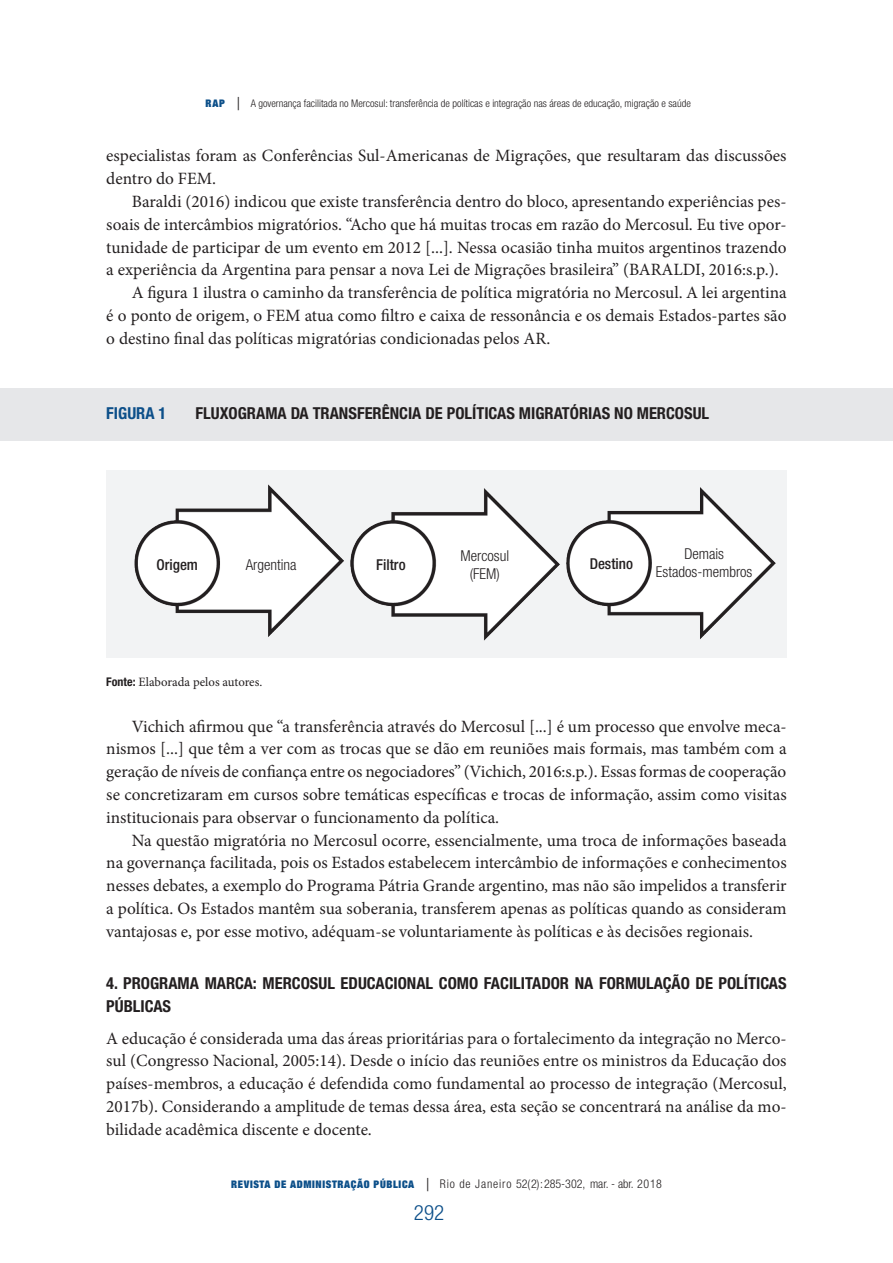
<style>
.page{position:relative;width:893px;height:1263px;background:#fff}
.page>*{position:absolute;margin:0;border:0;box-sizing:border-box;transform-origin:0 0}
.t1{font:300 condensed 21px "Helvetica Neue LT Std";color:#0c4f89}
.texto_3{font:17.25px/22.8px "Minion Pro";color:#231f20;text-align:justify}
.sub_1{font:700 condensed 16.5px/22.8px "Helvetica Neue LT Std";color:#231f20}
.tit_tab{font:700 condensed 16.5px "Helvetica Neue LT Std";color:#231f20}
.tit_tab-2{font:700 condensed 16.5px "Helvetica Neue LT Std";color:#0c4f89}
.t2{font:300 condensed 15px/18px "Helvetica Neue LT Std";color:#231f20;text-align:center}
.t3{font:500 condensed 15px "Helvetica Neue LT Std";color:#231f20}
.fonte{font:12.75px "Minion Pro";color:#231f20}
.t4{font:300 condensed 12px "Helvetica Neue LT Std";letter-spacing:.07em;color:#231f20}
.t5{font:300 condensed 10.5px "Helvetica Neue LT Std";color:#231f20}
.s1{font-family:"Helvetica Neue";font-weight:900;font-stretch:expanded;color:#0c4f89}
.s2{font-size:18px}
.s3{font-family:"Helvetica Neue LT Std";font-weight:700;font-stretch:condensed;font-size:12px}
.s4{font-family:"Helvetica Neue";font-weight:900;font-stretch:expanded;font-size:10.5px;color:#0c4f89}
</style>
<div class="page">
<div style="left:0;top:388px;width:892px;height:53px;background:#e6e7e9"></div>
<div style="left:106px;top:470px;width:681px;height:187px;background:#f2f3f4"></div>
<img style="left:134px;top:484px;width:641px;height:157px">
<p class="t5" style="left:206px;top:98px;width:487px"><span class="s1">RAP</span> <span class="s2">|</span> A governança facilitada no Mercosul: transferência de políticas e integração nas áreas de educação, migração e saúde</p>
<p class="texto_3" style="left:106px;top:145px;width:682px">especialistas foram as Conferências Sul-Americanas de Migrações, que resultaram das discussões dentro do FEM.</p>
<p class="texto_3" style="left:106px;top:190px;width:682px;text-indent:26px">Baraldi (2016) indicou que existe transferência dentro do bloco, apresentando experiências pes‑ soais de intercâmbios migratórios. “Acho que há muitas trocas em razão do Mercosul. Eu tive opor‑ tunidade de participar de um evento em 2012 [...]. Nessa ocasião tinha muitos argentinos trazendo a experiência da Argentina para pensar a nova Lei de Migrações brasileira” (BARALDI, 2016:s.p.).</p>
<p class="texto_3" style="left:106px;top:281px;width:682px;text-indent:26px">A figura 1 ilustra o caminho da transferência de política migratória no Mercosul. A lei argentina é o ponto de origem, o FEM atua como filtro e caixa de ressonância e os demais Estados-partes são o destino final das políticas migratórias condicionadas pelos AR.</p>
<p class="tit_tab-2" style="left:106px;top:403px;width:62px">FIGURA 1</p>
<p class="tit_tab" style="left:196px;top:403px;width:515px">FLUXOGRAMA DA TRANSFERÊNCIA DE POLÍTICAS MIGRATÓRIAS NO MERCOSUL</p>
<p class="t3" style="left:156px;top:556px;width:43px">Origem</p>
<p class="t2" style="left:246px;top:556px;width:52px">Argentina</p>
<p class="t3" style="left:376px;top:556px;width:31px">Filtro</p>
<p class="t2" style="left:460px;top:547px;width:50px">Mercosul (FEM)</p>
<p class="t3" style="left:590px;top:554px;width:45px">Destino</p>
<p class="t2" style="left:656px;top:544px;width:98px">Demais<br>Estados-membros</p>
<p class="fonte" style="left:106px;top:673px;width:157px"><span class="s3">Fonte:</span> Elaborada pelos autores.</p>
<p class="texto_3" style="left:106px;top:715px;width:682px;text-indent:26px">Vichich afirmou que “a transferência através do Mercosul [...] é um processo que envolve meca‑ nismos [...] que têm a ver com as trocas que se dão em reuniões mais formais, mas também com a geração de níveis de confiança entre os negociadores” (Vichich, 2016:s.p.). Essas formas de cooperação se concretizaram em cursos sobre temáticas específicas e trocas de informação, assim como visitas institucionais para observar o funcionamento da política.</p>
<p class="texto_3" style="left:106px;top:829px;width:682px;text-indent:26px">Na questão migratória no Mercosul ocorre, essencialmente, uma troca de informações baseada na governança facilitada, pois os Estados estabelecem intercâmbio de informações e conhecimentos nesses debates, a exemplo do Programa Pátria Grande argentino, mas não são impelidos a transferir a política. Os Estados mantêm sua soberania, transferem apenas as políticas quando as consideram vantajosas e, por esse motivo, adéquam-se voluntariamente às políticas e às decisões regionais.</p>
<p class="sub_1" style="left:106px;top:972px;width:682px">4. PROGRAMA MARCA: MERCOSUL EDUCACIONAL COMO FACILITADOR NA FORMULAÇÃO DE POLÍTICAS<br>PÚBLICAS</p>
<p class="texto_3" style="left:106px;top:1027px;width:682px">A educação é considerada uma das áreas prioritárias para o fortalecimento da integração no Merco‑ sul (Congresso Nacional, 2005:14). Desde o início das reuniões entre os ministros da Educação dos países-membros, a educação é defendida como fundamental ao processo de integração (Mercosul, 2017b). Considerando a amplitude de temas dessa área, esta seção se concentrará na análise da mo‑ bilidade acadêmica discente e docente.</p>
<p class="t4" style="left:231px;top:1176px;width:432px"><span class="s4">REVISTA DE ADMINISTRAÇÃO PÚBLICA</span> <span class="s2">|</span> Rio de Janeiro 52(2):285-302, mar. - abr. 2018</p>
<p class="t1" style="left:414px;top:1200px;width:32px">292</p>
</div>
